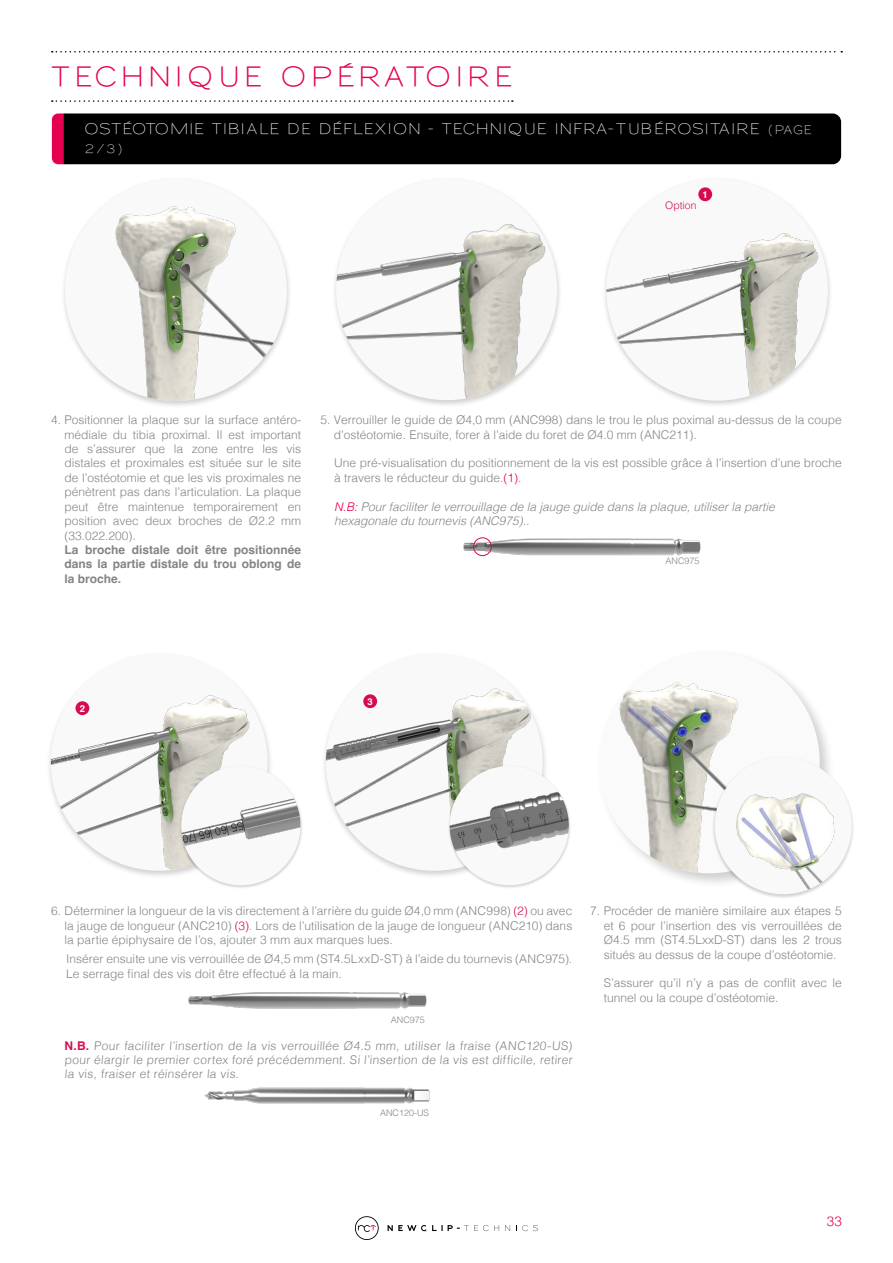
<style>
.page{position:relative;width:893px;height:1263px;background:#fff}
.page>*{position:absolute;margin:0;border:0;box-sizing:border-box;transform-origin:0 0}
.t1{font:600 27px "Sansumi";letter-spacing:.105em;color:#e50051}
.t2{font:15px "Sansumi";letter-spacing:.025em;color:#fff}
.t3{font:300 13.5px "Helvetica";color:#e50051}
.t4{font:300 12px/14.4px "Helvetica";color:#828586;text-align:justify}
.t5{font:italic 300 12px/14.4px "Helvetica";color:#828586}
.t6{font:700 12px/14.4px "Helvetica";color:#828586;text-align:justify}
.t7{font:12px "Sansumi";color:#fff}
.t8{font:300 10.5px "Helvetica";color:#d60b52}
.t9{font:700 9.6px "Helvetica";color:#fff}
.t10{font:300 9px "Helvetica";color:#828586}
.s1{font-size:12px}
.s2{color:#e50051}
.s3{color:#d60b52}
.s4{font-weight:700;color:#d60b52}
</style>
<div class="page">
<svg style="left:52px;top:51px;width:790px;height:2px"></svg>
<svg style="left:355px;top:1216px;width:24px;height:24px"></svg>
<svg style="left:505px;top:1225px;width:5px;height:6px"></svg>
<svg style="left:516px;top:1225px;width:22px;height:6px"></svg>
<svg style="left:388px;top:1225px;width:111px;height:6px"></svg>
<svg style="left:52px;top:100px;width:461px;height:2px"></svg>
<div style="left:595px;top:648px;width:240px;height:240px;background:#000;opacity:.19"></div>
<img style="left:599px;top:651px;width:221px;height:222px;border-radius:111px">
<div style="left:712px;top:756px;width:143px;height:143px;background:#000;opacity:.19"></div>
<div style="left:715px;top:757px;width:137px;height:137px;background:#f9f9fa;border-radius:50%"></div>
<img style="left:715px;top:780px;width:137px;height:114px">
<div style="left:602px;top:176px;width:231px;height:232px;background:#000;opacity:.19"></div>
<img style="left:606px;top:179px;width:222px;height:222px;border-radius:111px">
<div style="left:60px;top:177px;width:232px;height:231px;background:#000;opacity:.19"></div>
<img style="left:65px;top:179px;width:222px;height:222px;border-radius:111px">
<div style="left:331px;top:176px;width:232px;height:232px;background:#000;opacity:.19"></div>
<img style="left:336px;top:179px;width:221px;height:221px;border-radius:111px">
<img style="left:463px;top:537px;width:238px;height:20px">
<div style="left:473px;top:538px;width:19px;height:18px;border:1px solid #d60b52;border-radius:50%"></div>
<div style="left:51px;top:654px;width:217px;height:217px;background:#f9f9fa;border-radius:50%"></div>
<img style="left:51px;top:686px;width:209px;height:185px">
<div style="left:179px;top:765px;width:124px;height:124px;background:#000;opacity:.19"></div>
<img style="left:181px;top:766px;width:119px;height:119px;border-radius:60px">
<div style="left:326px;top:654px;width:217px;height:217px;background:#f9f9fa;border-radius:50%"></div>
<img style="left:326px;top:684px;width:215px;height:175px">
<div style="left:75px;top:701px;width:14px;height:14px;background:#d60b52;border-radius:50%"></div>
<div style="left:698px;top:187px;width:14px;height:14px;background:#d60b52;border-radius:50%"></div>
<div style="left:363px;top:694px;width:14px;height:14px;background:#d60b52;border-radius:50%"></div>
<img style="left:188px;top:992px;width:239px;height:17px">
<img style="left:204px;top:1087px;width:226px;height:17px">
<div style="left:447px;top:765px;width:124px;height:124px;background:#000;opacity:.19"></div>
<img style="left:450px;top:766px;width:119px;height:119px;border-radius:60px">
<div style="left:52px;top:113px;width:789px;height:51px;background:#000"></div>
<h1 class="t1" style="left:51px;top:62px;width:464px">TECHNIQUE OPÉRATOIRE</h1>
<p class="t2" style="left:85px;top:122px;width:729px">OSTÉOTOMIE TIBIALE DE DÉFLEXION - TECHNIQUE INFRA-TUBÉROSITAIRE <span class="s1">(PAGE</span></p>
<p class="t7" style="left:85px;top:143px;width:40px">2/3)</p>
<p class="t9" style="left:703px;top:189px;width:7px">1</p>
<p class="t8" style="left:665px;top:196px;width:33px">Option</p>
<p class="t4" style="left:64px;top:412px;width:238px;text-indent:-13px">4. Positionner la plaque sur la surface antéro&shy;médiale du tibia proximal. Il est important de s’assurer que la zone entre les vis distales et proximales est située sur le site de l’ostéotomie et que les vis proximales ne pénètrent pas dans l’articulation. La plaque peut être maintenue temporairement en position avec deux broches de Ø2.2 mm (33.022.200).</p>
<p class="t6" style="left:65px;top:544px;width:238px">La broche distale doit être positionnée dans la partie distale du trou oblong de la broche.</p>
<p class="t4" style="left:334px;top:412px;width:509px;text-indent:-13px">5. Verrouiller le guide de Ø4,0 mm (ANC998) dans le trou le plus poximal au-dessus de la coupe d’ostéotomie. Ensuite, forer à l’aide du foret de Ø4.0 mm (ANC211).</p>
<p class="t4" style="left:334px;top:455px;width:509px">Une pré-visualisation du positionnement de la vis est possible grâce à l’insertion d’une broche à travers le réducteur du guide.<span class="s2">(1)</span>.</p>
<p class="t5" style="left:334px;top:498px;width:442px"><span class="s2">N.B:</span> Pour faciliter le verrouillage de la jauge guide dans la plaque, utiliser la partie hexagonale du tournevis (ANC975)..</p>
<p class="t10" style="left:666px;top:553px;width:36px">ANC975</p>
<p class="t9" style="left:80px;top:702px;width:7px">2</p>
<p class="t9" style="left:368px;top:696px;width:7px">3</p>
<p class="t4" style="left:65px;top:903px;width:509px;text-indent:-14px">6. Déterminer la longueur de la vis directement à l’arrière du guide Ø4,0 mm (ANC998) <span class="s3">(2)</span> ou avec la jauge de longueur (ANC210) <span class="s3">(3)</span>. Lors de l’utilisation de la jauge de longueur (ANC210) dans la partie épiphysaire de l’os, ajouter 3 mm aux marques lues.</p>
<p class="t4" style="left:66px;top:951px;width:508px">Insérer ensuite une vis verrouillée de Ø4,5 mm (ST4.5LxxD-ST) à l’aide du tournevis (ANC975).<br>Le serrage final des vis doit être effectué à la main.</p>
<p class="t10" style="left:391px;top:1012px;width:36px">ANC975</p>
<p class="t4" style="left:65px;top:1037px;width:511px"><span class="s4">N.B.</span> Pour faciliter l’insertion de la vis verrouillée Ø4.5 mm, utiliser la fraise (ANC120-US) pour élargir le premier cortex foré précédemment. Si l’insertion de la vis est difficile, retirer la vis, fraiser et réinsérer la vis.</p>
<p class="t10" style="left:380px;top:1105px;width:51px">ANC120-US</p>
<p class="t4" style="left:604px;top:903px;width:240px;text-indent:-13px">7. Procéder de manière similaire aux étapes 5 et 6 pour l’insertion des vis verrouillées de Ø4.5 mm (ST4.5LxxD-ST) dans les 2 trous situés au dessus de la coupe d’ostéotomie.</p>
<p class="t4" style="left:604px;top:975px;width:240px">S’assurer qu’il n’y a pas de conflit avec le tunnel ou la coupe d’ostéotomie.</p>
<p class="t3" style="left:827px;top:1209px;width:17px">33</p>
</div>
